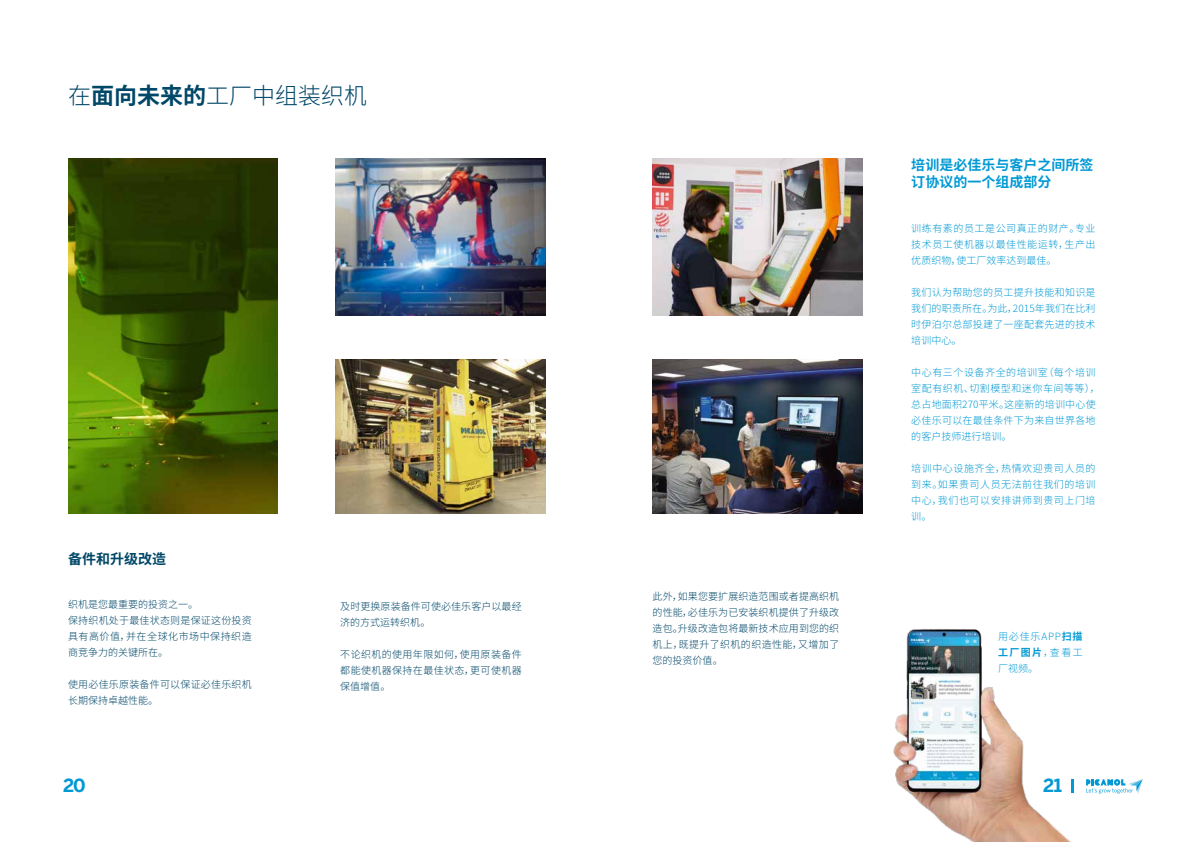
<style>
.page{position:relative;width:1191px;height:842px;background:#fff}
.page>*{position:absolute;margin:0;border:0;box-sizing:border-box;transform-origin:0 0}
.t1{font:300 23px "Source Han Sans CN";color:#004768}
.t2{font:700 18px "Benton Sans";color:#0099d4}
.t3{font:700 14px/17px "Source Han Sans CN";color:#0099d4}
.t4{font:700 14px "Source Han Sans CN";color:#004768}
.t5{font:300 10px/16px "Source Han Sans CN";letter-spacing:.02em;color:#004768}
.t6{font:300 10px/16px "Source Han Sans CN";letter-spacing:.05em;color:#0099d4;text-align:justify}
.t7{font:300 10px/16px "Source Han Sans CN";letter-spacing:.025em;color:#0099d4}
.s1{font-weight:700}
</style>
<div class="page">
<img style="left:68px;top:159px;width:210px;height:354px">
<img style="left:335px;top:359px;width:210px;height:154px">
<img style="left:335px;top:159px;width:210px;height:156px">
<img style="left:652px;top:359px;width:210px;height:154px">
<img style="left:652px;top:159px;width:210px;height:156px">
<img style="left:893px;top:629px;width:181px;height:213px">
<svg style="left:1086px;top:779px;width:56px;height:15px"></svg>
<svg style="left:1071px;top:779px;width:2px;height:13px"></svg>
<h1 class="t1" style="left:68px;top:83px;width:300px">在<span class="s1">面向未来的</span>工厂中组装织机</h1>
<h3 class="t4" style="left:68px;top:551px;width:99px">备件和升级改造</h3>
<p class="t5" style="left:68px;top:597px;width:185px">织机是您最重要的投资之一。<br>保持织机处于最佳状态则是保证这份投资具有高价值，并在全球化市场中保持织造商竞争力的关键所在。</p>
<p class="t5" style="left:68px;top:677px;width:185px">使用必佳乐原装备件可以保证必佳乐织机长期保持卓越性能。</p>
<p class="t5" style="left:340px;top:599px;width:183px">及时更换原装备件可使必佳乐客户以最经济的方式运转织机。</p>
<p class="t5" style="left:340px;top:647px;width:183px;text-align:justify">不论织机的使用年限如何，使用原装备件都能使机器保持在最佳状态，更可使机器保值增值。</p>
<p class="t5" style="left:652px;top:589px;width:188px;text-align:justify">此外，如果您要扩展织造范围或者提高织机的性能，必佳乐为已安装织机提供了升级改造包。升级改造包将最新技术应用到您的织机上，既提升了织机的织造性能，又增加了您的投资价值。</p>
<h3 class="t3" style="left:911px;top:157px;width:183px">培训是必佳乐与客户之间所签订协议的一个组成部分</h3>
<p class="t6" style="left:911px;top:221px;width:186px">训练有素的员工是公司真正的财产。专业技术员工使机器以最佳性能运转，生产出优质织物，使工厂效率达到最佳。</p>
<p class="t6" style="left:911px;top:285px;width:186px">我们认为帮助您的员工提升技能和知识是我们的职责所在。为此，2015年我们在比利时伊泊尔总部投建了一座配套先进的技术培训中心。</p>
<p class="t7" style="left:911px;top:365px;width:190px">中心有三个设备齐全的培训室（每个培训室配有织机、切割模型和迷你车间等等），总占地面积270平米。这座新的培训中心使必佳乐可以在最佳条件下为来自世界各地的客户技师进行培训。</p>
<p class="t6" style="left:911px;top:461px;width:186px">培训中心设施齐全，热情欢迎贵司人员的到来。如果贵司人员无法前往我们的培训中心，我们也可以安排讲师到贵司上门培训。</p>
<p class="t6" style="left:998px;top:629px;width:86px">用必佳乐APP<span class="s1">扫描工厂图片</span>，查看工厂视频。</p>
<h2 class="t2" style="left:63px;top:775px;width:24px">20</h2>
<h2 class="t2" style="left:1043px;top:775px;width:20px">21</h2>
</div>
